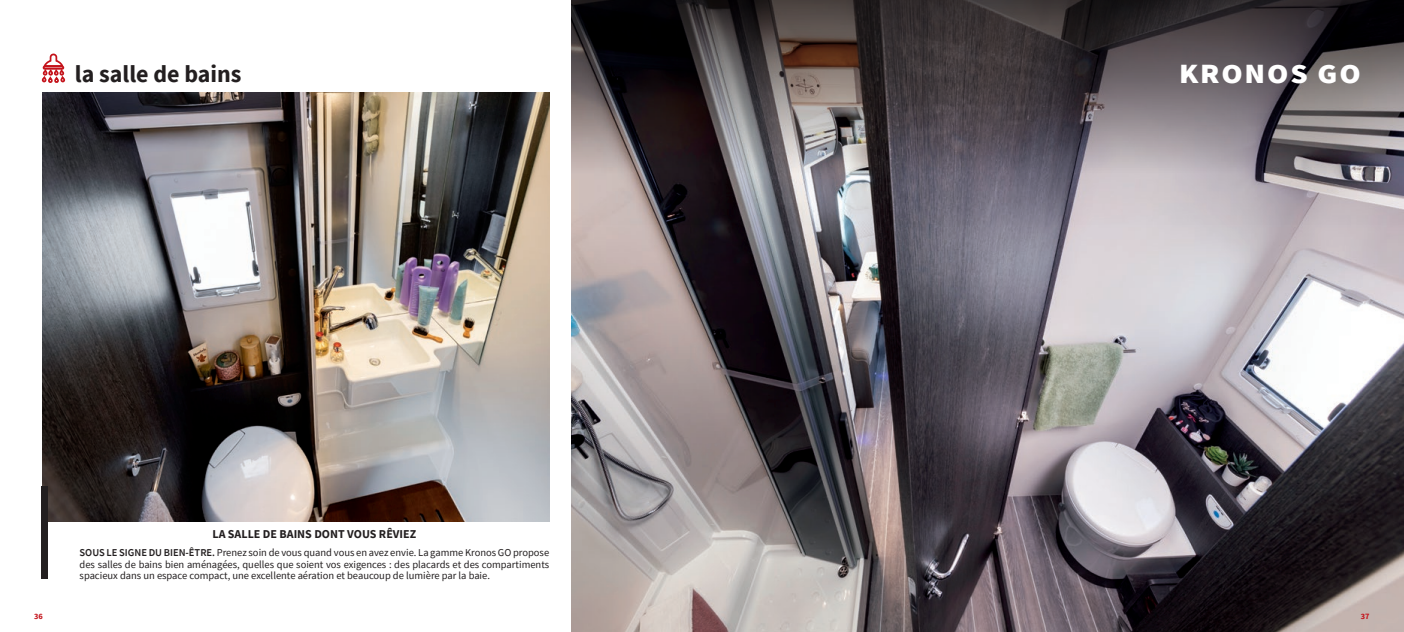
<style>
.page{position:relative;width:1404px;height:632px;background:#fff}
.page>*{position:absolute;margin:0;border:0;box-sizing:border-box;transform-origin:0 0}
.t1{font:900 27.75px "Source Sans Pro";letter-spacing:.06em;color:#fff;scale:1.11 1}
.t2{font:700 24px "Source Sans Pro";color:#231f20}
.t3{font:700 12px "Source Sans Pro";color:#231f20}
.t4{font:10.5px/11.2px "Source Sans Pro";color:#231f20;text-align:justify}
.t5{font:700 8.25px "Source Sans Pro";color:#c4121a}
.s1{font-weight:600}
</style>
<div class="page">
<img style="left:571px;top:224px;width:832px;height:407px">
<svg style="left:571px;top:0;width:832px;height:224px;background:#625b5f"></svg>
<img style="left:43px;top:92px;width:506px;height:429px">
<div style="left:41px;top:486px;width:7px;height:92px;background:#231f20"></div>
<svg style="left:41px;top:53px;width:25px;height:30px"></svg>
<p class="t2" style="left:75px;top:57px;width:168px">la salle de bains</p>
<p class="t5" style="left:34px;top:610px;width:10px">36</p>
<p class="t3" style="left:212px;top:526px;width:205px">LA SALLE DE BAINS DONT VOUS RÊVIEZ</p>
<p class="t4" style="left:80px;top:547px;width:471px"><span class="s1">SOUS LE SIGNE DU BIEN-ÊTRE.</span> Prenez soin de vous quand vous en avez envie. La gamme Kronos GO propose des salles de bains bien aménagées, quelles que soient vos exigences : des placards et des compartiments spacieux dans un espace compact, une excellente aération et beaucoup de lumière par la baie.</p>
<p class="t1" style="left:1178px;top:54px;width:165px">KRONOS GO</p>
<p class="t5" style="left:1360px;top:610px;width:10px">37</p>
</div>
